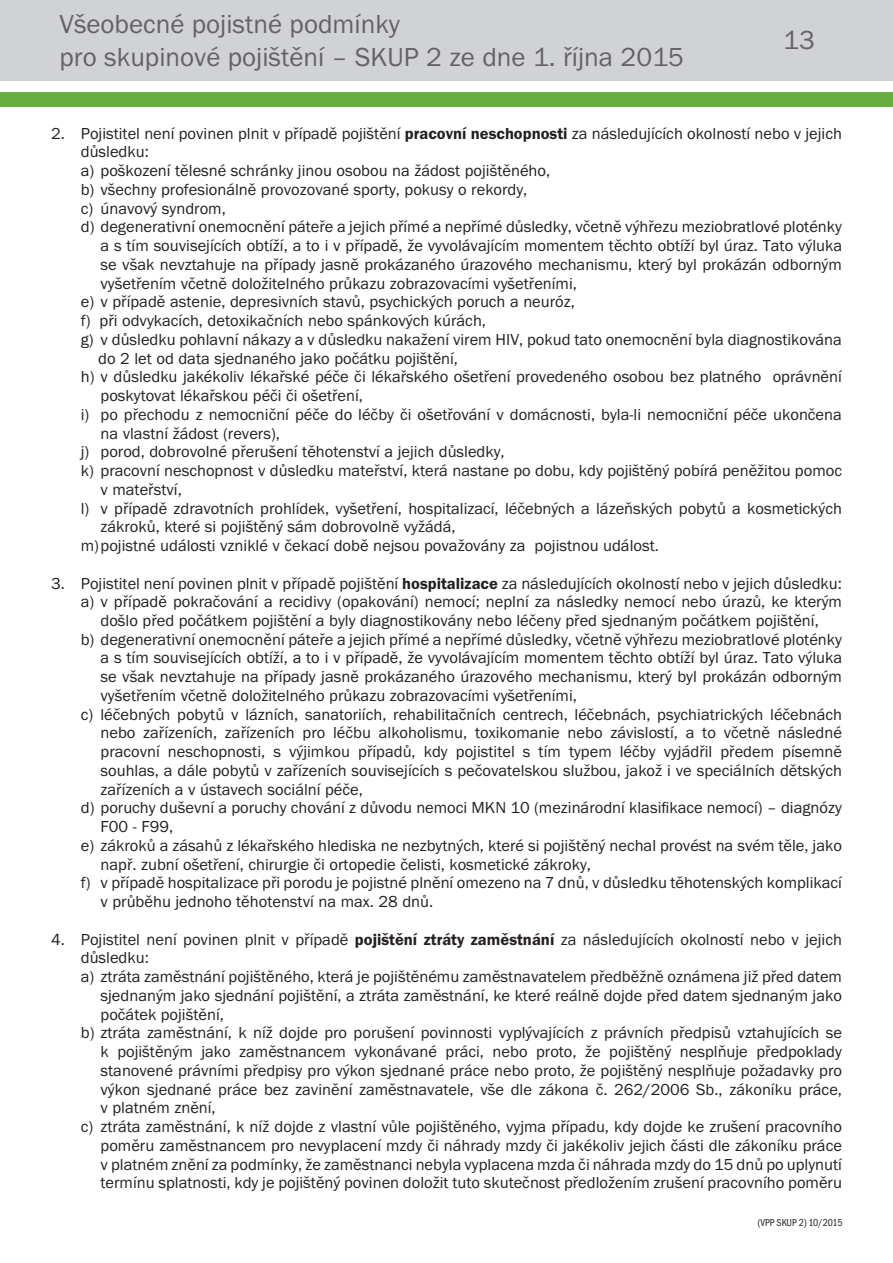
<style>
.page{position:relative;width:893px;height:1263px;background:#fff}
.page>*{position:absolute;margin:0;border:0;box-sizing:border-box;transform-origin:0 0}
.t1{font:27px/32.4px "Franklin Got Itc TOT Boo";color:#636366}
.t2{font:16.5px "Franklin Got Itc TOT Boo";color:#231f20}
.t3{font:10.5px "Franklin Got Itc TOT Boo Con";color:#231f20;scale:.96 1}
.s1{font-family:"Franklin Got Itc TOT Dem"}
</style>
<div class="page">
<div style="left:0;top:0;width:893px;height:81px;background:#d1d2d4"></div>
<div style="left:0;top:92px;width:893px;height:15px;background:#66ae3d"></div>
<h1 class="t1" style="left:60px;top:8px;width:626px">Všeobecné pojistné podmínky<br>pro skupinové pojištění – SKUP 2 ze dne 1. října 2015</h1>
<h1 class="t1" style="left:783px;top:25px;width:33px">13</h1>
<p class="t2" style="left:51px;top:124px;width:792px">2. Pojistitel není povinen plnit v případě pojištění <span class="s1">pracovní neschopnosti</span> za následujících okolností nebo v jejich</p>
<p class="t2" style="left:81px;top:143px;width:70px">důsledku:</p>
<p class="t2" style="left:81px;top:161px;width:471px">a) poškození tělesné schránky jinou osobou na žádost pojištěného,</p>
<p class="t2" style="left:81px;top:180px;width:448px">b) všechny profesionálně provozované sporty, pokusy o rekordy,</p>
<p class="t2" style="left:81px;top:199px;width:147px">c) únavový syndrom,</p>
<p class="t2" style="left:81px;top:218px;width:763px">d) degenerativní onemocnění páteře a jejich přímé a nepřímé důsledky, včetně výhřezu meziobratlové ploténky</p>
<p class="t2" style="left:101px;top:236px;width:743px">a s tím souvisejících obtíží, a to i v případě, že vyvolávajícím momentem těchto obtíží byl úraz. Tato výluka</p>
<p class="t2" style="left:101px;top:255px;width:743px">se však nevztahuje na případy jasně prokázaného úrazového mechanismu, který byl prokázán odborným</p>
<p class="t2" style="left:101px;top:274px;width:478px">vyšetřením včetně doložitelného průkazu zobrazovacími vyšetřeními,</p>
<p class="t2" style="left:81px;top:293px;width:496px">e) v případě astenie, depresivních stavů, psychických poruch a neuróz,</p>
<p class="t2" style="left:81px;top:311px;width:407px">f) při odvykacích, detoxikačních nebo spánkových kúrách,</p>
<p class="t2" style="left:81px;top:330px;width:763px">g) v důsledku pohlavní nákazy a v důsledku nakažení virem HIV, pokud tato onemocnění byla diagnostikována</p>
<p class="t2" style="left:98px;top:349px;width:361px">do 2 let od data sjednaného jako počátku pojištění,</p>
<p class="t2" style="left:81px;top:368px;width:763px">h) v důsledku jakékoliv lékařské péče či lékařského ošetření provedeného osobou bez platného oprávnění</p>
<p class="t2" style="left:101px;top:386px;width:264px">poskytovat lékařskou péči či ošetření,</p>
<p class="t2" style="left:81px;top:405px;width:763px">i) po přechodu z nemocniční péče do léčby či ošetřování v domácnosti, byla-li nemocniční péče ukončena</p>
<p class="t2" style="left:101px;top:424px;width:181px">na vlastní žádost (revers),</p>
<p class="t2" style="left:81px;top:443px;width:425px">j) porod, dobrovolné přerušení těhotenství a jejich důsledky,</p>
<p class="t2" style="left:81px;top:461px;width:763px">k) pracovní neschopnost v důsledku mateřství, která nastane po dobu, kdy pojištěný pobírá peněžitou pomoc</p>
<p class="t2" style="left:101px;top:480px;width:83px">v mateřství,</p>
<p class="t2" style="left:81px;top:499px;width:763px">l) v případě zdravotních prohlídek, vyšetření, hospitalizací, léčebných a lázeňských pobytů a kosmetických</p>
<p class="t2" style="left:101px;top:518px;width:357px">zákroků, které si pojištěný sám dobrovolně vyžádá,</p>
<p class="t2" style="left:81px;top:536px;width:580px">m)pojistné události vzniklé v čekací době nejsou považovány za pojistnou událost.</p>
<p class="t2" style="left:51px;top:574px;width:792px">3. Pojistitel není povinen plnit v případě pojištění <span class="s1">hospitalizace</span> za následujících okolností nebo v jejich důsledku:</p>
<p class="t2" style="left:81px;top:593px;width:763px">a) v případě pokračování a recidivy (opakování) nemocí; neplní za následky nemocí nebo úrazů, ke kterým</p>
<p class="t2" style="left:101px;top:611px;width:720px">došlo před počátkem pojištění a byly diagnostikovány nebo léčeny před sjednaným počátkem pojištění,</p>
<p class="t2" style="left:81px;top:630px;width:763px">b) degenerativní onemocnění páteře a jejich přímé a nepřímé důsledky, včetně výhřezu meziobratlové ploténky</p>
<p class="t2" style="left:101px;top:649px;width:743px">a s tím souvisejících obtíží, a to i v případě, že vyvolávajícím momentem těchto obtíží byl úraz. Tato výluka</p>
<p class="t2" style="left:101px;top:668px;width:743px">se však nevztahuje na případy jasně prokázaného úrazového mechanismu, který byl prokázán odborným</p>
<p class="t2" style="left:101px;top:686px;width:478px">vyšetřením včetně doložitelného průkazu zobrazovacími vyšetřeními,</p>
<p class="t2" style="left:81px;top:705px;width:763px">c) léčebných pobytů v lázních, sanatoriích, rehabilitačních centrech, léčebnách, psychiatrických léčebnách</p>
<p class="t2" style="left:101px;top:724px;width:743px">nebo zařízeních, zařízeních pro léčbu alkoholismu, toxikomanie nebo závislostí, a to včetně následné</p>
<p class="t2" style="left:101px;top:742px;width:743px">pracovní neschopnosti, s výjimkou případů, kdy pojistitel s tím typem léčby vyjádřil předem písemně</p>
<p class="t2" style="left:101px;top:761px;width:743px">souhlas, a dále pobytů v zařízeních souvisejících s pečovatelskou službou, jakož i ve speciálních dětských</p>
<p class="t2" style="left:101px;top:780px;width:264px">zařízeních a v ústavech sociální péče,</p>
<p class="t2" style="left:81px;top:799px;width:763px">d) poruchy duševní a poruchy chování z důvodu nemoci MKN 10 (mezinárodní klasifikace nemocí) – diagnózy</p>
<p class="t2" style="left:101px;top:817px;width:74px">F00 - F99,</p>
<p class="t2" style="left:81px;top:836px;width:763px">e) zákroků a zásahů z lékařského hlediska ne nezbytných, které si pojištěný nechal provést na svém těle, jako</p>
<p class="t2" style="left:101px;top:855px;width:492px">např. zubní ošetření, chirurgie či ortopedie čelisti, kosmetické zákroky,</p>
<p class="t2" style="left:81px;top:874px;width:763px">f) v případě hospitalizace při porodu je pojistné plnění omezeno na 7 dnů, v důsledku těhotenských komplikací</p>
<p class="t2" style="left:101px;top:892px;width:334px">v průběhu jednoho těhotenství na max. 28 dnů.</p>
<p class="t2" style="left:51px;top:930px;width:792px">4. Pojistitel není povinen plnit v případě <span class="s1">pojištění ztráty zaměstnání</span> za následujících okolností nebo v jejich</p>
<p class="t2" style="left:81px;top:949px;width:70px">důsledku:</p>
<p class="t2" style="left:81px;top:967px;width:763px">a) ztráta zaměstnání pojištěného, která je pojištěnému zaměstnavatelem předběžně oznámena již před datem</p>
<p class="t2" style="left:101px;top:986px;width:743px">sjednaným jako sjednání pojištění, a ztráta zaměstnání, ke které reálně dojde před datem sjednaným jako</p>
<p class="t2" style="left:101px;top:1005px;width:125px">počátek pojištění,</p>
<p class="t2" style="left:81px;top:1024px;width:763px">b) ztráta zaměstnání, k níž dojde pro porušení povinnosti vyplývajících z právních předpisů vztahujících se</p>
<p class="t2" style="left:101px;top:1042px;width:743px">k pojištěným jako zaměstnancem vykonávané práci, nebo proto, že pojištěný nesplňuje předpoklady</p>
<p class="t2" style="left:101px;top:1061px;width:743px">stanovené právními předpisy pro výkon sjednané práce nebo proto, že pojištěný nesplňuje požadavky pro</p>
<p class="t2" style="left:101px;top:1080px;width:743px">výkon sjednané práce bez zavinění zaměstnavatele, vše dle zákona č. 262/2006 Sb., zákoníku práce,</p>
<p class="t2" style="left:101px;top:1099px;width:117px">v platném znění,</p>
<p class="t2" style="left:81px;top:1117px;width:763px">c) ztráta zaměstnání, k níž dojde z vlastní vůle pojištěného, vyjma případu, kdy dojde ke zrušení pracovního</p>
<p class="t2" style="left:101px;top:1136px;width:743px">poměru zaměstnancem pro nevyplacení mzdy či náhrady mzdy či jakékoliv jejich části dle zákoníku práce</p>
<p class="t2" style="left:101px;top:1155px;width:743px">v platném znění za podmínky, že zaměstnanci nebyla vyplacena mzda či náhrada mzdy do 15 dnů po uplynutí</p>
<p class="t2" style="left:101px;top:1174px;width:743px">termínu splatnosti, kdy je pojištěný povinen doložit tuto skutečnost předložením zrušení pracovního poměru</p>
<p class="t3" style="left:758px;top:1217px;width:90px">(VPP SKUP 2) 10/2015</p>
</div>
